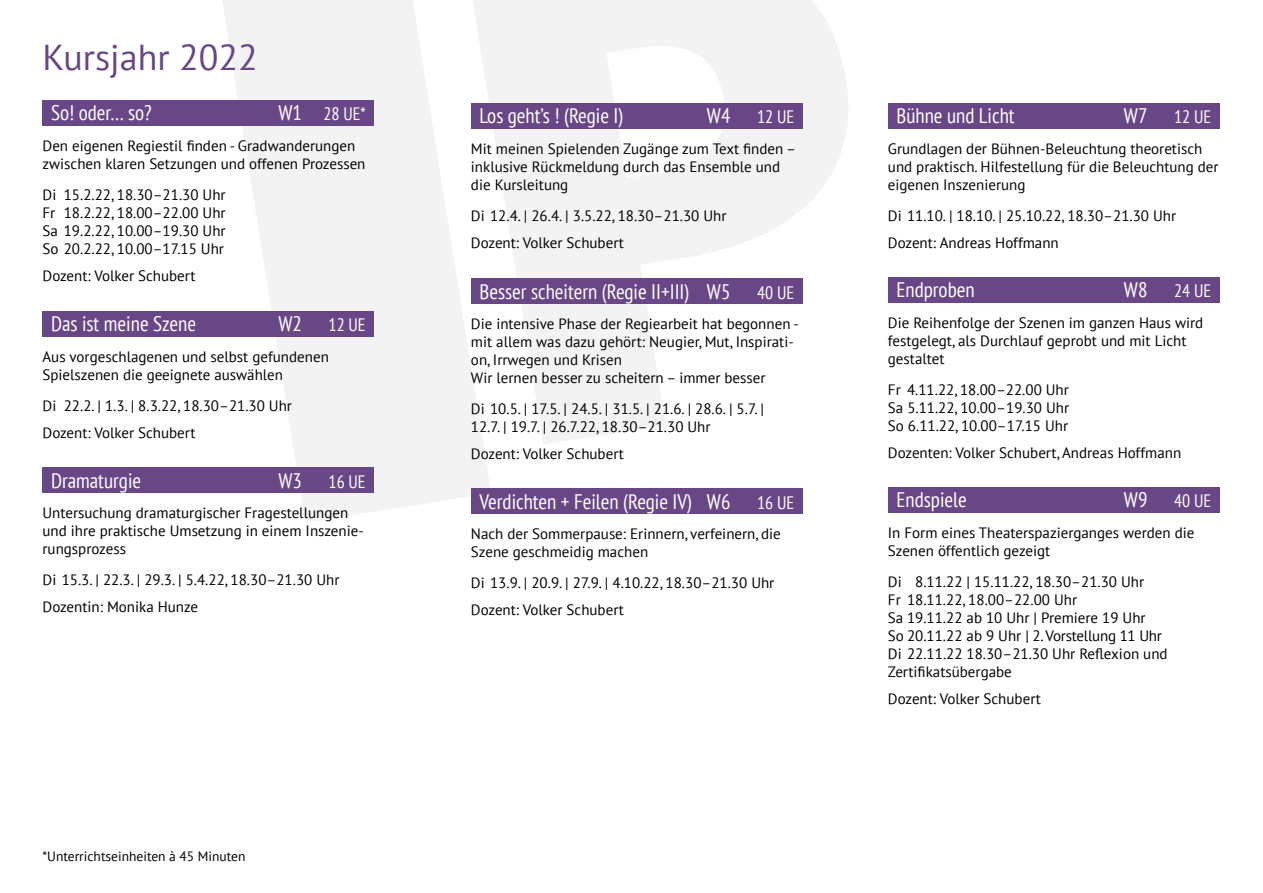
<style>
.page{position:relative;width:1263px;height:893px;background:#fff}
.page>*{position:absolute;margin:0;border:0;box-sizing:border-box;transform-origin:0 0}
.t1{font:36px "PT Sans";color:#694787}
.t2{font:condensed 21px "PT Sans";color:#fff}
.t3{font:condensed 18px "PT Sans";color:#fff}
.t4{font:15px/18px "PT Sans";color:#000}
.t5{font:13.5px "PT Sans";color:#000}
.s1{font-size:21px}
</style>
<div class="page">
<svg style="left:222px;top:0;width:269px;height:522px;fill:#f3f3f4"></svg>
<svg style="left:470px;top:0;width:378px;height:445px;fill:#f3f3f4"></svg>
<div style="left:43px;top:100px;width:331px;height:25px;background:#694787"></div>
<div style="left:43px;top:311px;width:331px;height:26px;background:#694787"></div>
<div style="left:43px;top:467px;width:331px;height:26px;background:#694787"></div>
<div style="left:471px;top:103px;width:332px;height:26px;background:#694787"></div>
<div style="left:471px;top:279px;width:332px;height:25px;background:#694787"></div>
<div style="left:471px;top:489px;width:332px;height:25px;background:#694787"></div>
<div style="left:888px;top:103px;width:331px;height:26px;background:#694787"></div>
<div style="left:888px;top:277px;width:331px;height:26px;background:#694787"></div>
<div style="left:888px;top:487px;width:331px;height:26px;background:#694787"></div>
<h1 class="t1" style="left:43px;top:34px;width:217px">Kursjahr 2022</h1>
<h2 class="t2" style="left:51px;top:99px;width:102px">So! oder… so?</h2>
<p class="t3" style="left:278px;top:102px;width:89px"><span class="s1">W1</span> 28 UE*</p>
<p class="t4" style="left:43px;top:136px;width:324px">Den eigenen Regiestil finden - Gradwanderungen zwischen klaren Setzungen und offenen Prozessen</p>
<p class="t4" style="left:43px;top:185px;width:185px;text-align:justify">Di 15.2.22, 18.30–21.30 Uhr Fr 18.2.22, 18.00–22.00 Uhr Sa 19.2.22, 10.00–19.30 Uhr So 20.2.22, 10.00–17.15 Uhr</p>
<p class="t4" style="left:43px;top:266px;width:154px">Dozent: Volker Schubert</p>
<h2 class="t2" style="left:51px;top:311px;width:146px">Das ist meine Szene</h2>
<h2 class="t2" style="left:278px;top:311px;width:25px">W2</h2>
<p class="t3" style="left:329px;top:314px;width:39px">12 UE</p>
<p class="t4" style="left:43px;top:348px;width:288px">Aus vorgeschlagenen und selbst gefundenen<br>Spielszenen die geeignete auswählen</p>
<p class="t4" style="left:43px;top:392px;width:251px;line-height:27px">Di 22.2. | 1.3. | 8.3.22, 18.30–21.30 Uhr<br>Dozent: Volker Schubert</p>
<h2 class="t2" style="left:51px;top:467px;width:92px">Dramaturgie</h2>
<h2 class="t2" style="left:278px;top:467px;width:25px">W3</h2>
<p class="t3" style="left:329px;top:470px;width:39px">16 UE</p>
<p class="t4" style="left:43px;top:504px;width:323px">Untersuchung dramaturgischer Fragestellungen und ihre praktische Umsetzung in einem Inszenie&shy;rungsprozess</p>
<p class="t4" style="left:43px;top:566px;width:298px;line-height:27px">Di 15.3. | 22.3. | 29.3. | 5.4.22, 18.30–21.30 Uhr<br>Dozentin: Monika Hunze</p>
<p class="t5" style="left:43px;top:847px;width:204px">*Unterrichtseinheiten à 45 Minuten</p>
<h2 class="t2" style="left:479px;top:102px;width:145px">Los geht’s ! (Regie I)</h2>
<h2 class="t2" style="left:707px;top:102px;width:25px">W4</h2>
<p class="t3" style="left:757px;top:105px;width:39px">12 UE</p>
<p class="t4" style="left:471px;top:139px;width:327px">Mit meinen Spielenden Zugänge zum Text finden – inklusive Rückmeldung durch das Ensemble und die Kursleitung</p>
<p class="t4" style="left:471px;top:202px;width:257px;line-height:27px">Di 12.4. | 26.4. | 3.5.22, 18.30–21.30 Uhr<br>Dozent: Volker Schubert</p>
<h2 class="t2" style="left:479px;top:278px;width:253px">Besser scheitern (Regie II+III) W5</h2>
<p class="t3" style="left:757px;top:281px;width:39px">40 UE</p>
<p class="t4" style="left:471px;top:315px;width:329px">Die intensive Phase der Regiearbeit hat begonnen - mit allem was dazu gehört: Neugier, Mut, Inspirati&shy;on, Irrwegen und Krisen<br>Wir lernen besser zu scheitern – immer besser</p>
<p class="t4" style="left:471px;top:399px;width:295px">Di 10.5. | 17.5. | 24.5. | 31.5. | 21.6. | 28.6. | 5.7. |<br>12.7. | 19.7. | 26.7.22, 18.30–21.30 Uhr</p>
<p class="t4" style="left:471px;top:444px;width:154px">Dozent: Volker Schubert</p>
<h2 class="t2" style="left:479px;top:488px;width:253px">Verdichten + Feilen (Regie IV) W6</h2>
<p class="t3" style="left:757px;top:491px;width:39px">16 UE</p>
<p class="t4" style="left:471px;top:525px;width:311px">Nach der Sommerpause: Erinnern, verfeinern, die<br>Szene geschmeidig machen</p>
<p class="t4" style="left:471px;top:569px;width:305px;line-height:27px">Di 13.9. | 20.9. | 27.9. | 4.10.22, 18.30–21.30 Uhr<br>Dozent: Volker Schubert</p>
<h2 class="t2" style="left:896px;top:102px;width:120px">Bühne und Licht</h2>
<h2 class="t2" style="left:1124px;top:102px;width:25px">W7</h2>
<p class="t3" style="left:1174px;top:105px;width:39px">12 UE</p>
<p class="t4" style="left:888px;top:139px;width:332px">Grundlagen der Bühnen-Beleuchtung theoretisch und praktisch. Hilfestellung für die Beleuchtung der eigenen Inszenierung</p>
<p class="t4" style="left:888px;top:202px;width:290px;line-height:27px">Di 11.10. | 18.10. | 25.10.22, 18.30–21.30 Uhr<br>Dozent: Andreas Hoffmann</p>
<h2 class="t2" style="left:896px;top:276px;width:80px">Endproben</h2>
<h2 class="t2" style="left:1124px;top:276px;width:25px">W8</h2>
<p class="t3" style="left:1174px;top:279px;width:39px">24 UE</p>
<p class="t4" style="left:888px;top:313px;width:317px">Die Reihenfolge der Szenen im ganzen Haus wird festgelegt, als Durchlauf geprobt und mit Licht gestaltet</p>
<p class="t4" style="left:888px;top:380px;width:183px;text-align:justify">Fr 4.11.22, 18.00–22.00 Uhr Sa 5.11.22, 10.00–19.30 Uhr So 6.11.22, 10.00–17.15 Uhr</p>
<p class="t4" style="left:888px;top:443px;width:295px">Dozenten: Volker Schubert, Andreas Hoffmann</p>
<h2 class="t2" style="left:896px;top:486px;width:72px">Endspiele</h2>
<h2 class="t2" style="left:1124px;top:486px;width:25px">W9</h2>
<p class="t3" style="left:1174px;top:489px;width:39px">40 UE</p>
<p class="t4" style="left:888px;top:524px;width:308px">In Form eines Theaterspazierganges werden die<br>Szenen öffentlich gezeigt</p>
<p class="t4" style="left:888px;top:572px;width:281px">Di 8.11.22 | 15.11.22, 18.30–21.30 Uhr<br>Fr 18.11.22, 18.00–22.00 Uhr<br>Sa 19.11.22 ab 10 Uhr | Premiere 19 Uhr<br>So 20.11.22 ab 9 Uhr | 2. Vorstellung 11 Uhr Di 22.11.22 18.30–21.30 Uhr Reflexion und Zertifikatsübergabe</p>
<p class="t4" style="left:888px;top:689px;width:154px">Dozent: Volker Schubert</p>
</div>
